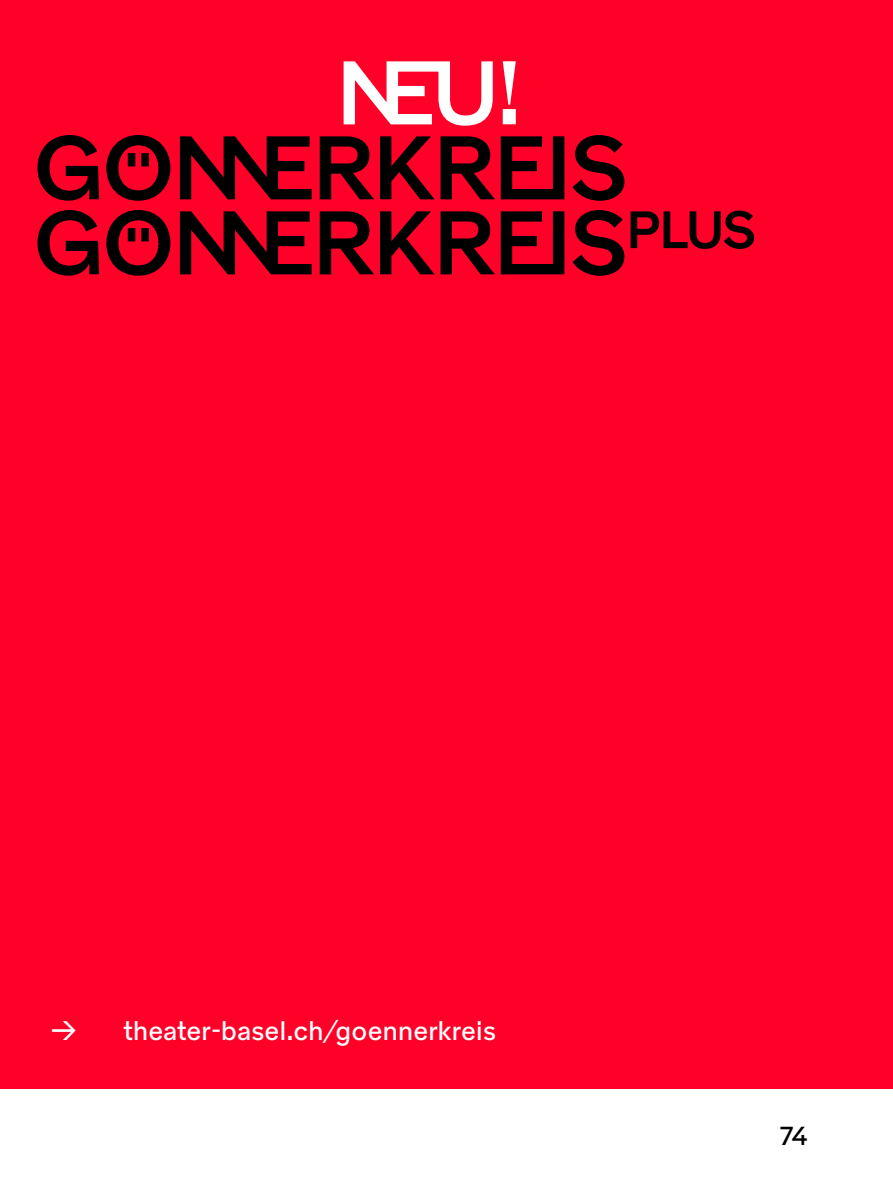
<style>
.page{position:relative;width:893px;height:1191px;background:#fff}
.page>*{position:absolute;margin:0;border:0;box-sizing:border-box;transform-origin:0 0}
.t1{font:90px/75px "Theater Basel Grotesk 120 Ligaturen";color:#000}
.t2{font:90px "Theater Basel Grotesk 120 Ligaturen";color:#fff}
.t3{font:27px "Theater Basel Grotesk 105";letter-spacing:.01em;color:#fff}
.t4{font:27px "Theater Basel Grotesk 100";color:#000}
</style>
<div class="page">
<div style="left:0;top:0;width:893px;height:1089px;background:#ff0029"></div>
<h1 class="t2" style="left:338px;top:40px;width:185px">NEU!</h1>
<h1 class="t1" style="left:34px;top:134px;width:723px">GÖNNERKREIS<br>GÖNNERKREIS<sup>PLUS</sup></h1>
<p class="t3" style="left:51px;top:1014px;width:447px">→ theater-basel.ch/goennerkreis</p>
<p class="t4" style="left:780px;top:1119px;width:29px">74</p>
</div>
